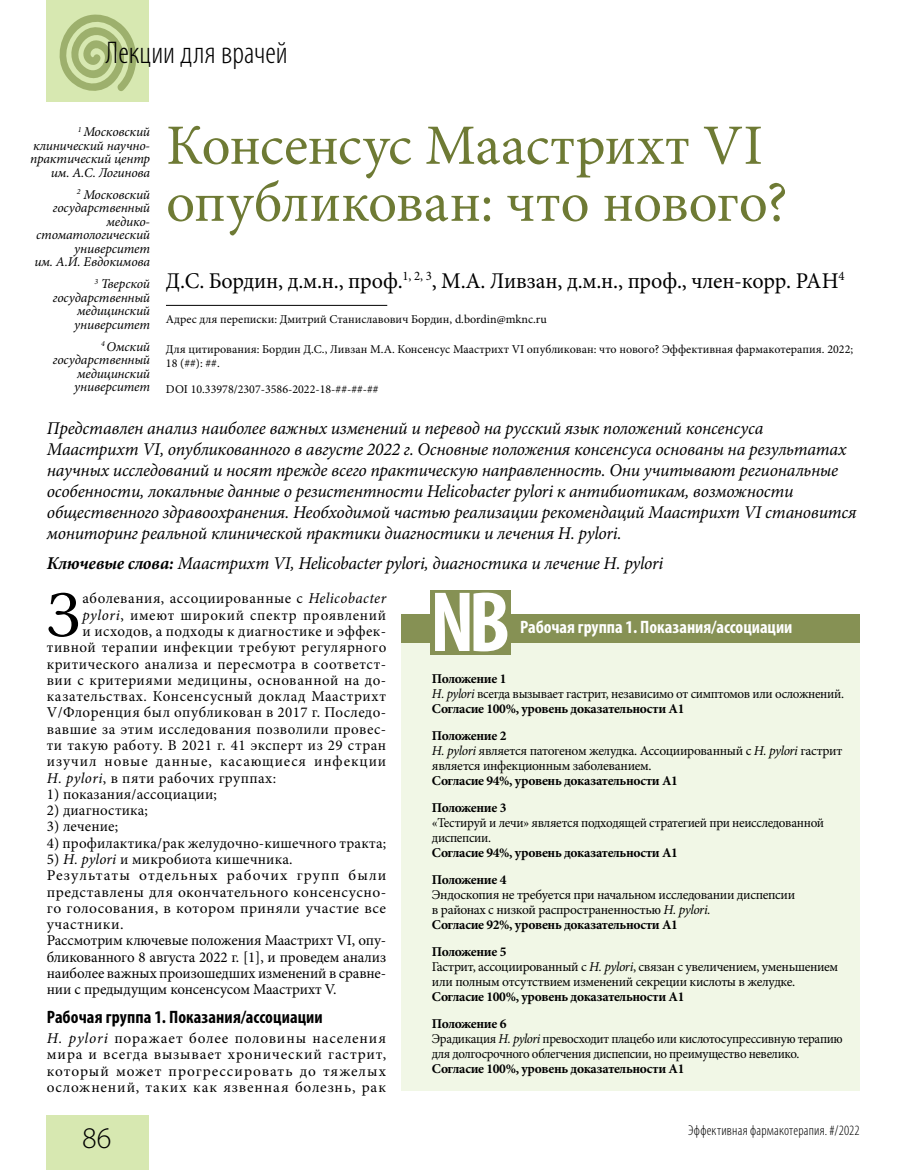
<style>
.page{position:relative;width:915px;height:1170px;background:#fff}
.page>*{position:absolute;margin:0;border:0;box-sizing:border-box;transform-origin:0 0}
.t1{font:700 condensed 86.25px "Myriad Pro";color:#fff}
.t2{font:65.1px "Minion Pro";color:#000}
.t3{font:57px/57px "Minion Pro";letter-spacing:-.005em;color:#6e7a34}
.t4{font:300 condensed 31.5px "Myriad Pro";color:#000}
.t5{font:300 30px "Myriad Pro";color:#000}
.t6{font:22.5px "Minion Pro";letter-spacing:-.01em;color:#000}
.t7{font:italic 18px/21px "Minion Pro";letter-spacing:-.01em;color:#000}
.t8{font:700 condensed 18px "Myriad Pro";letter-spacing:.005em;color:#000}
.t9{font:700 condensed 18px "Myriad Pro";color:#fff}
.t10{font:15px/16.4px "Minion Pro";letter-spacing:.03em;color:#000;text-align:justify}
.t11{font:15px/16.2px "Minion Pro";letter-spacing:.01em;color:#000}
.t12{font:15px "Minion Pro";letter-spacing:.06em;color:#000}
.t13{font:15px "Minion Pro";letter-spacing:.005em;color:#000}
.t14{font:300 condensed 14.25px "Myriad Pro";letter-spacing:.015em;color:#000}
.t15{font:13.5px/15px "Minion Pro";letter-spacing:-.025em;color:#000}
.t16{font:italic 13.5px/13.5px "Minion Pro";letter-spacing:-.01em;color:#000;text-align:right}
.t17{font:700 13.5px/27px "Minion Pro";letter-spacing:-.025em;color:#000}
.t18{font:13.5px/15px "Minion Pro";letter-spacing:-.025em;color:#000;scale:.96 1}
.t19{font:12px/13.5px "Minion Pro";color:#000}
.s1{font-weight:700}
.s2{font-style:italic}
</style>
<div class="page">
<div style="left:47px;top:1114px;width:102px;height:55px;background:#d7e8b1"></div>
<div style="left:47px;top:0;width:102px;height:102px;background:#d7e8b1"></div>
<svg style="left:59px;top:14px;width:78px;height:77px"></svg>
<hr style="left:166px;top:305px;width:221px;height:1px;background:#000">
<div style="left:401px;top:643px;width:458px;height:447px;background:#f1f7e6"></div>
<div style="left:401px;top:614px;width:458px;height:28px;background:#869154"></div>
<div style="left:430px;top:589px;width:80px;height:65px;background:#869154"></div>
<h3 class="t4" style="left:106px;top:34px;width:183px">Лекции для врачей</h3>
<p class="t16" style="left:30px;top:125px;width:121px"><sup>1</sup> Московский клинический научно&shy;практический центр им. А.С. Логинова</p>
<p class="t16" style="left:34px;top:188px;width:117px"><sup>2</sup> Московский государственный медико&shy;стоматологический университет<br>им. А.И. Евдокимова</p>
<p class="t16" style="left:53px;top:277px;width:99px"><sup>3</sup> Тверской государственный медицинский университет</p>
<p class="t16" style="left:53px;top:340px;width:99px"><sup>4</sup> Омский государственный медицинский университет</p>
<h3 class="t3" style="left:166px;top:117px;width:623px">Консенсус Маастрихт VI опубликован: что нового?</h3>
<p class="t6" style="left:166px;top:265px;width:679px">Д.С. Бордин, д.м.н., проф.<sup>1,</sup> <sup>2,</sup> <sup>3</sup>, М.А. Ливзан, д.м.н., проф., член-корр. РАН<sup>4</sup></p>
<p class="t19" style="left:166px;top:312px;width:382px">Адрес для переписки: Дмитрий Станиславович Бордин, d.bordin@mknc.ru</p>
<p class="t19" style="left:166px;top:342px;width:688px">Для цитирования: Бордин Д.С., Ливзан М.А. Консенсус Маастрихт VI опубликован: что нового? Эффективная фармакотерапия. 2022;<br>18 (##): ##.</p>
<p class="t19" style="left:166px;top:382px;width:214px">DOI 10.33978/2307-3586-2022-18-##-##-##</p>
<p class="t7" style="left:47px;top:418px;width:811px">Представлен анализ наиболее важных изменений и перевод на русский язык положений консенсуса Маастрихт VI, опубликованного в августе 2022 г. Основные положения консенсуса основаны на результатах научных исследований и носят прежде всего практическую направленность. Они учитывают региональные особенности, локальные данные о резистентности Helicobacter pylori к антибиотикам, возможности общественного здравоохранения. Необходимой частью реализации рекомендаций Маастрихт VI становится мониторинг реальной клинической практики диагностики и лечения H. pylori.</p>
<p class="t7" style="left:47px;top:552px;width:618px"><span class="s1">Ключевые слова:</span> Маастрихт VI, Helicobacter pylori, диагностика и лечение H. pylori</p>
<h2 class="t2" style="left:47px;top:571px;width:35px">З</h2>
<p class="t10" style="left:82px;top:590px;width:305px">аболевания, ассоциированные с <span class="s2">Helicobacter</span></p>
<p class="t10" style="left:82px;top:606px;width:305px"><span class="s2">pylori</span>, имеют широкий спектр проявлений</p>
<p class="t10" style="left:82px;top:623px;width:305px">и исходов, а подходы к диагностике и эффек-</p>
<p class="t10" style="left:47px;top:639px;width:341px">тивной терапии инфекции требуют регулярного</p>
<p class="t10" style="left:47px;top:655px;width:341px">критического анализа и пересмотра в соответст-</p>
<p class="t10" style="left:47px;top:672px;width:341px">вии с критериями медицины, основанной на до-</p>
<p class="t10" style="left:47px;top:688px;width:341px">казательствах. Консенсусный доклад Маастрихт</p>
<p class="t10" style="left:47px;top:704px;width:341px">V/Флоренция был опубликован в 2017 г. Последо-</p>
<p class="t10" style="left:47px;top:720px;width:341px">вавшие за этим исследования позволили провес-</p>
<p class="t10" style="left:47px;top:737px;width:341px">ти такую работу. В 2021 г. 41 эксперт из 29 стран</p>
<p class="t12" style="left:47px;top:751px;width:341px">изучил новые данные, касающиеся инфекции</p>
<p class="t10" style="left:47px;top:769px;width:231px"><span class="s2">H. pylori</span>, в пяти рабочих группах:</p>
<p class="t11" style="left:47px;top:786px;width:171px">1) показания/ассоциации;</p>
<p class="t11" style="left:47px;top:802px;width:103px">2) диагностика;</p>
<p class="t13" style="left:47px;top:816px;width:73px">3) лечение;</p>
<p class="t11" style="left:47px;top:834px;width:341px">4) профилактика/рак желудочно-кишечного тракта;</p>
<p class="t11" style="left:47px;top:851px;width:341px">5) <span class="s2">H. pylori</span> и микробиота кишечника.<br>Результаты отдельных рабочих групп были представлены для окончательного консенсусно&shy;го голосования, в котором приняли участие все участники.<br>Рассмотрим ключевые положения Маастрихт VI, опу&shy;бликованного 8 августа 2022 г. [1], и проведем анализ наиболее важных произошедших изменений в сравне&shy;нии с предыдущим консенсусом Маастрихт V.</p>
<p class="t8" style="left:47px;top:1005px;width:277px">Рабочая группа 1. Показания/ассоциации</p>
<p class="t10" style="left:47px;top:1030px;width:341px"><span class="s2">H. pylori</span> поражает более половины населения мира и всегда вызывает хронический гастрит, который может прогрессировать до тяжелых осложнений, таких как язвенная болезнь, рак</p>
<h1 class="t1" style="left:430px;top:568px;width:82px">NB</h1>
<p class="t9" style="left:520px;top:616px;width:274px">Рабочая группа 1. Показания/ассоциации</p>
<p class="t15" style="left:432px;top:671px;width:413px"><span class="s1">Положение 1<br></span><span class="s2">H. pylori</span> всегда вызывает гастрит, независимо от симптомов или осложнений.<br><span class="s1">Согласие 100%, уровень доказательности А1</span></p>
<p class="t15" style="left:432px;top:728px;width:411px"><span class="s1">Положение 2<br></span><span class="s2">H. pylori</span> является патогеном желудка. Ассоциированный с <span class="s2">H. pylori</span> гастрит является инфекционным заболеванием.</p>
<p class="t17" style="left:432px;top:767px;width:247px">Согласие 94%, уровень доказательности А1<br>Положение 3</p>
<p class="t15" style="left:432px;top:815px;width:393px">«Тестируй и лечи» является подходящей стратегией при неисследованной диспепсии.</p>
<p class="t17" style="left:432px;top:839px;width:247px">Согласие 94%, уровень доказательности А1<br>Положение 4</p>
<p class="t15" style="left:432px;top:887px;width:364px">Эндоскопия не требуется при начальном исследовании диспепсии в районах с низкой распространенностью <span class="s2">H. pylori.<br></span><span class="s1">Согласие 92%, уровень доказательности А1</span></p>
<p class="t15" style="left:432px;top:944px;width:407px"><span class="s1">Положение 5<br></span>Гастрит, ассоциированный с <span class="s2">H. pylori</span>, связан с увеличением, уменьшением или полным отсутствием изменений секреции кислоты в желудке.</p>
<p class="t17" style="left:432px;top:983px;width:254px">Согласие 100%, уровень доказательности А1<br>Положение 6</p>
<p class="t18" style="left:432px;top:1031px;width:429px">Эрадикация <span class="s2">H. pylori</span> превосходит плацебо или кислотосупрессивную терапию для долгосрочного облегчения диспепсии, но преимущество невелико.</p>
<p class="t17" style="left:432px;top:1055px;width:254px">Согласие 100%, уровень доказательности А1</p>
<h3 class="t5" style="left:82px;top:1119px;width:31px">86</h3>
<p class="t14" style="left:688px;top:1121px;width:173px">Эффективная фармакотерапия. #/2022</p>
</div>
